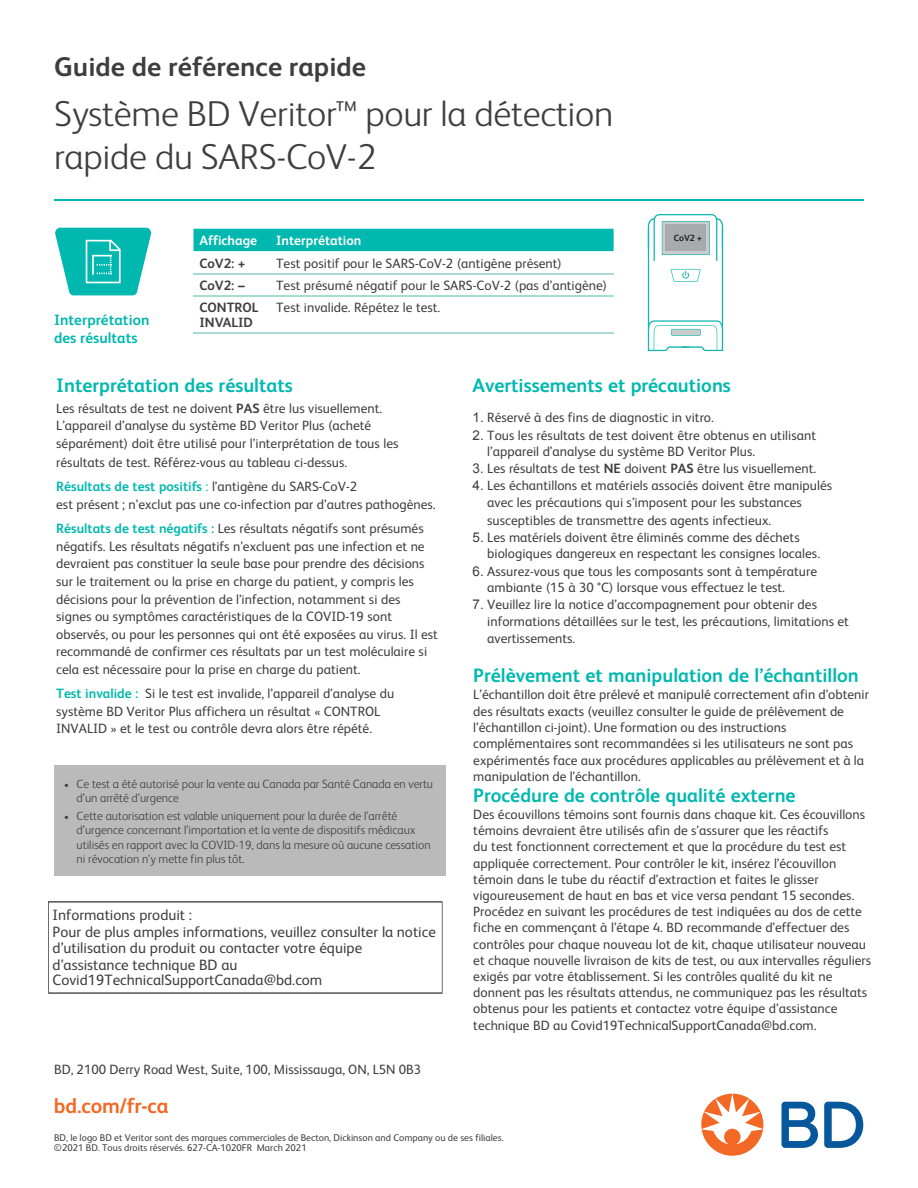
<style>
.page{position:relative;width:918px;height:1188px;background:#fff}
.page>*{position:absolute;margin:0;border:0;box-sizing:border-box;transform-origin:0 0}
.t1{font:300 36px/43.2px "FS Albert Pro";letter-spacing:-.01em;color:#3e3e3f}
.t2{font:700 27px "FS Albert Pro";color:#3e3e3f}
.t3{font:700 21px "FS Albert Pro";letter-spacing:-.005em;color:#f36824}
.t4{font:700 19.5px "FS Albert Pro";color:#00b8af}
.t5{font:15px/16.4px "FS Albert Pro";color:#3e3e3f}
.t6{font:700 15px/18px "FS Albert Pro";letter-spacing:.005em;color:#00b8af}
.t7{font:13.5px/16.2px "FS Albert Pro";color:#3e3e3f}
.t8{font:700 13.5px/15px "FS Albert Pro";color:#3e3e3f}
.t9{font:700 13.5px "FS Albert Pro";color:#fff}
.t10{font:300 12px/14.4px "FS Albert Pro";color:#3e3e3f}
.t11{font:9.75px/10.4px "FS Albert Pro";color:#3e3e3f}
.t12{font:700 9px "FS Albert Pro";color:#211e1e}
.s1{font-weight:700}
.s2{font-weight:700;color:#00b8af}
.s3{color:#00b8af}
.s4{font-family:"Arial"}
</style>
<div class="page">
<svg style="left:781px;top:1102px;width:82px;height:46px"></svg>
<svg style="left:701px;top:1094px;width:62px;height:62px"></svg>
<div style="left:54px;top:765px;width:392px;height:110px;background:#bababa"></div>
<svg style="left:55px;top:228px;width:96px;height:67px"></svg>
<div style="left:194px;top:229px;width:420px;height:22px;background:#00b8af"></div>
<hr style="left:194px;top:273px;width:76px;height:1px;background:#a9dbd6">
<hr style="left:270px;top:273px;width:344px;height:1px;background:#a9dbd6">
<hr style="left:194px;top:295px;width:76px;height:1px;background:#a9dbd6">
<hr style="left:270px;top:295px;width:344px;height:1px;background:#a9dbd6">
<hr style="left:194px;top:333px;width:76px;height:1px;background:#a9dbd6">
<hr style="left:270px;top:333px;width:344px;height:1px;background:#a9dbd6">
<svg style="left:48px;top:901px;width:395px;height:93px"></svg>
<hr style="left:54px;top:199px;width:810px;height:1px;background:#00b8af">
<svg style="left:648px;top:214px;width:75px;height:137px"></svg>
<div style="left:665px;top:225px;width:41px;height:26px;background:#a7abad"></div>
<h2 class="t2" style="left:54px;top:47px;width:313px">Guide de référence rapide</h2>
<h1 class="t1" style="left:54px;top:89px;width:561px">Système BD Veritor™ pour la détection rapide du SARS-CoV-2</h1>
<p class="t6" style="left:54px;top:310px;width:97px">Interprétation des résultats</p>
<p class="t9" style="left:200px;top:231px;width:59px">Affichage</p>
<p class="t9" style="left:276px;top:231px;width:87px">Interprétation</p>
<p class="t8" style="left:200px;top:255px;width:47px">CoV2: +</p>
<p class="t7" style="left:276px;top:254px;width:287px">Test positif pour le SARS-CoV-2 (antigène présent)</p>
<p class="t8" style="left:200px;top:277px;width:47px">CoV2: –</p>
<p class="t7" style="left:276px;top:276px;width:333px">Test présumé négatif pour le SARS-CoV-2 (pas d’antigène)</p>
<p class="t8" style="left:200px;top:300px;width:60px">CONTROL<br>INVALID</p>
<p class="t7" style="left:276px;top:299px;width:166px">Test invalide. Répétez le test.</p>
<p class="t12" style="left:674px;top:232px;width:30px">CoV2 +</p>
<h3 class="t4" style="left:56px;top:371px;width:238px">Interprétation des résultats</h3>
<p class="t7" style="left:56px;top:398px;width:344px;line-height:17.5px">Les résultats de test ne doivent <span class="s1">PAS</span> être lus visuellement.<br>L’appareil d’analyse du système BD Veritor Plus (acheté séparément) doit être utilisé pour l’interprétation de tous les</p>
<p class="t7" style="left:56px;top:448px;width:303px;line-height:24.9px">résultats de test. Référez-vous au tableau ci-dessus.<br><span class="s2">Résultats de test positifs</span> <span class="s3">:</span> l’antigène du SARS-CoV-2</p>
<p class="t7" style="left:56px;top:491px;width:381px;line-height:24.3px">est présent ; n’exclut pas une co-infection par d’autres pathogènes.<br><span class="s2">Résultats de test négatifs :</span> Les résultats négatifs sont présumés</p>
<p class="t7" style="left:56px;top:536px;width:383px;line-height:17.5px">négatifs. Les résultats négatifs n’excluent pas une infection et ne devraient pas constituer la seule base pour prendre des décisions sur le traitement ou la prise en charge du patient, y compris les décisions pour la prévention de l’infection, notamment si des signes ou symptômes caractéristiques de la COVID-19 sont observés, ou pour les personnes qui ont été exposées au virus. Il est recommandé de confirmer ces résultats par un test moléculaire si cela est nécessaire pour la prise en charge du patient.</p>
<p class="t7" style="left:56px;top:684px;width:340px;line-height:17.5px"><span class="s2">Test invalide :</span> Si le test est invalide, l’appareil d’analyse du système BD Veritor Plus affichera un résultat « CONTROL<br>INVALID » et le test ou contrôle devra alors être répété.</p>
<p class="t10" style="left:77px;top:776px;width:358px;text-indent:-12px">• Ce test a été autorisé pour la vente au Canada par Santé Canada en vertu d’un arrêté d’urgence</p>
<p class="t10" style="left:77px;top:808px;width:356px;text-indent:-12px">• Cette autorisation est valable uniquement pour la durée de l’arrêté d’urgence concernant l’importation et la vente de dispositifs médicaux utilisés en rapport avec la COVID-19, dans la mesure où aucune cessation ni révocation n’y mette fin plus tôt.</p>
<p class="t5" style="left:53px;top:906px;width:385px">Informations produit :<br>Pour de plus amples informations, veuillez consulter la notice d’utilisation du produit ou contacter votre équipe d’assistance technique BD au Covid19TechnicalSupportCanada@bd.com</p>
<h3 class="t4" style="left:472px;top:372px;width:260px">Avertissements et précautions</h3>
<p class="t7" style="left:473px;top:408px;width:243px"><span class="s4">1.</span> Réservé à des fins de diagnostic in vitro.</p>
<p class="t7" style="left:487px;top:426px;width:330px;text-indent:-15px"><span class="s4">2.</span> Tous les résultats de test doivent être obtenus en utilisant l’appareil d’analyse du système BD Veritor Plus.</p>
<p class="t7" style="left:473px;top:460px;width:345px"><span class="s4">3.</span> Les résultats de test <span class="s1">NE</span> doivent <span class="s1">PAS</span> être lus visuellement.</p>
<p class="t7" style="left:487px;top:476px;width:346px;line-height:17.2px;text-indent:-15px"><span class="s4">4.</span> Les échantillons et matériels associés doivent être manipulés avec les précautions qui s’imposent pour les substances susceptibles de transmettre des agents infectieux.</p>
<p class="t7" style="left:487px;top:528px;width:334px;text-indent:-15px"><span class="s4">5.</span> Les matériels doivent être éliminés comme des déchets biologiques dangereux en respectant les consignes locales.</p>
<p class="t7" style="left:487px;top:562px;width:331px;text-indent:-15px"><span class="s4">6.</span> Assurez-vous que tous les composants sont à température ambiante (15 à 30 °C) lorsque vous effectuez le test.</p>
<p class="t7" style="left:487px;top:595px;width:363px;line-height:17.2px;text-indent:-15px"><span class="s4">7.</span> Veuillez lire la notice d’accompagnement pour obtenir des informations détaillées sur le test, les précautions, limitations et avertissements.</p>
<h3 class="t4" style="left:473px;top:662px;width:387px">Prélèvement et manipulation de l’échantillon</h3>
<p class="t7" style="left:473px;top:685px;width:397px">L’échantillon doit être prélevé et manipulé correctement afin d’obtenir des résultats exacts (veuillez consulter le guide de prélèvement de l’échantillon ci-joint). Une formation ou des instructions complémentaires sont recommandées si les utilisateurs ne sont pas expérimentés face aux procédures applicables au prélèvement et à la manipulation de l’échantillon.</p>
<h3 class="t4" style="left:473px;top:782px;width:324px">Procédure de contrôle qualité externe</h3>
<p class="t7" style="left:473px;top:805px;width:399px">Des écouvillons témoins sont fournis dans chaque kit. Ces écouvillons témoins devraient être utilisés afin de s’assurer que les réactifs<br>du test fonctionnent correctement et que la procédure du test est appliquée correctement. Pour contrôler le kit, insérez l’écouvillon témoin dans le tube du réactif d’extraction et faites le glisser vigoureusement de haut en bas et vice versa pendant 15 secondes.<br>Procédez en suivant les procédures de test indiquées au dos de cette fiche en commençant à l’étape 4. BD recommande d’effectuer des contrôles pour chaque nouveau lot de kit, chaque utilisateur nouveau et chaque nouvelle livraison de kits de test, ou aux intervalles réguliers exigés par votre établissement. Si les contrôles qualité du kit ne donnent pas les résultats attendus, ne communiquez pas les résultats obtenus pour les patients et contactez votre équipe d’assistance technique BD au Covid19TechnicalSupportCanada@bd.com.</p>
<p class="t7" style="left:54px;top:1060px;width:369px">BD, 2100 Derry Road West, Suite, 100, Mississauga, ON, L5N 0B3</p>
<h3 class="t3" style="left:54px;top:1091px;width:116px">bd.com/fr-ca</h3>
<p class="t11" style="left:54px;top:1132px;width:451px">BD, le logo BD et Veritor sont des marques commerciales de Becton, Dickinson and Company ou de ses filiales. ©2021 BD. Tous droits réservés. 627-CA-1020FR March 2021</p>
</div>
